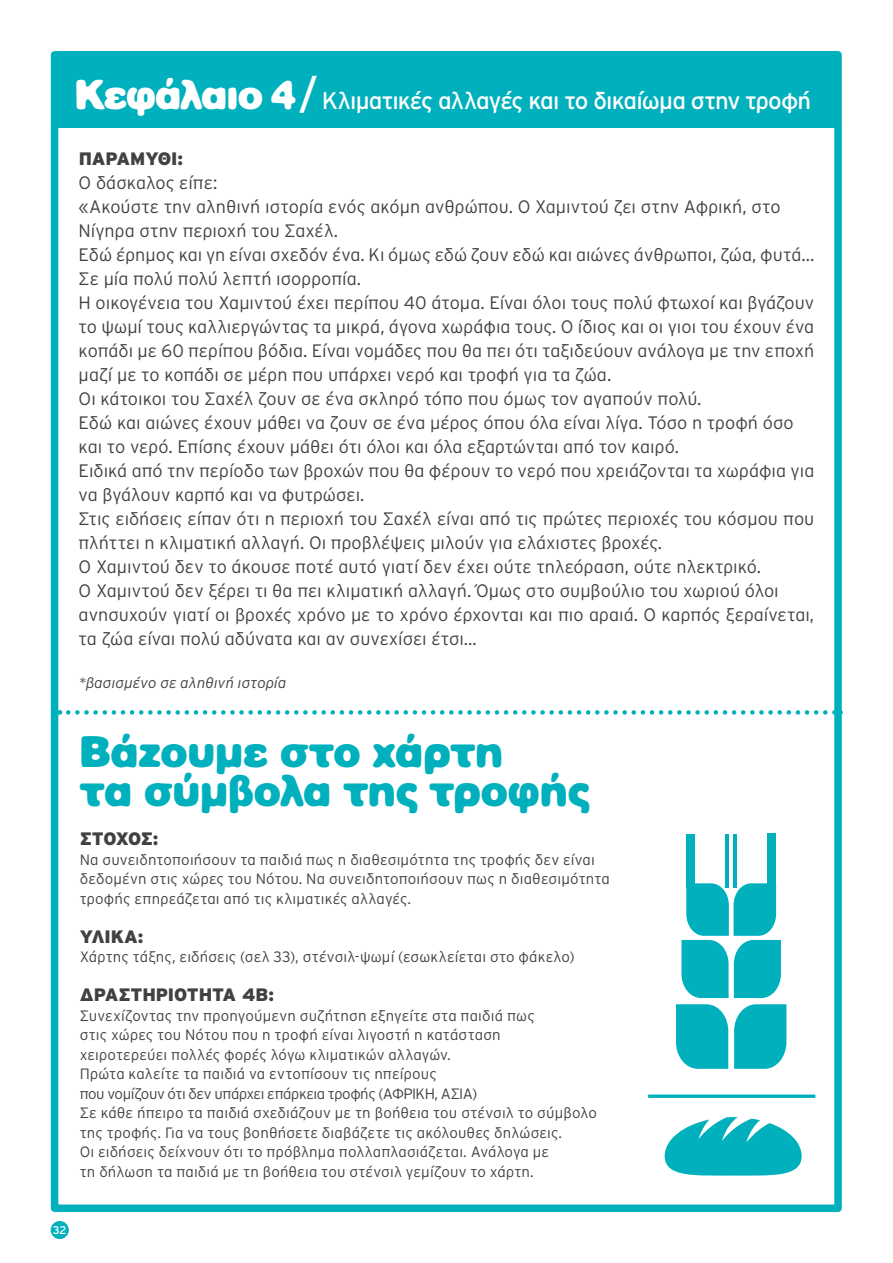
<style>
.page{position:relative;width:893px;height:1263px;background:#fff}
.page>*{position:absolute;margin:0;border:0;box-sizing:border-box;transform-origin:0 0}
.t1{font:45px/39px "CF Fat";letter-spacing:-.005em;color:#00b0bd}
.t2{font:24px "Interstate GR";letter-spacing:-.04em;color:#fff}
.t3{font:300 18px/24px "Interstate GR";color:#414142}
.t4{font:900 18px "Interstate GR";letter-spacing:-.01em;color:#414142}
.t5{font:300 15px/19.5px "Interstate GR";letter-spacing:.005em;color:#414142}
.t6{font:italic 300 15px "Interstate GR";letter-spacing:.005em;color:#414142}
.t7{font:11.25px "Interstate GR";color:#fff}
.s1{font-family:"CF Fat";font-size:42px}
.s2{font-size:42px}
</style>
<div class="page">
<div style="left:51px;top:1221px;width:18px;height:18px;background:#00b0bd;border-radius:50%"></div>
<div style="left:51px;top:51px;width:791px;height:1161px;border:8px solid #00b0bd"></div>
<div style="left:56px;top:57px;width:783px;height:71px;background:#00b0bd"></div>
<svg style="left:68px;top:710px;width:773px;height:5px"></svg>
<svg style="left:648px;top:1094px;width:167px;height:4px"></svg>
<svg style="left:676px;top:1004px;width:52px;height:65px;background:#14b6c2"></svg>
<svg style="left:734px;top:1004px;width:52px;height:65px;background:#14b6c2"></svg>
<svg style="left:681px;top:883px;width:100px;height:115px"></svg>
<div style="left:686px;top:834px;width:9px;height:54px;background:#00b0bd"></div>
<div style="left:767px;top:833px;width:9px;height:54px;background:#00b0bd"></div>
<hr style="left:733px;top:834px;width:4px;height:54px;background:#00b0bd">
<hr style="left:725px;top:834px;width:3px;height:54px;background:#00b0bd">
<svg style="left:665px;top:1117px;width:137px;height:59px"></svg>
<h2 class="t2" style="left:75px;top:87px;width:738px"><span class="s1">Κεφάλαιο 4</span> <span class="s2">/</span> Κλιματικές αλλαγές και το δικαίωμα στην τροφή</h2>
<p class="t4" style="left:79px;top:149px;width:28px">ΠΑΡΑΜΥ</p>
<p class="t4" style="left:158px;top:149px;width:27px">ΘΙ:</p>
<p class="t3" style="left:79px;top:171px;width:737px">Ο δάσκαλος είπε:<br>«Ακούστε την αληθινή ιστορία ενός ακόμη ανθρώπου. Ο Χαμιντού ζει στην Αφρική, στο Νίγηρα στην περιοχή του Σαχέλ.<br>Εδώ έρημος και γη είναι σχεδόν ένα. Κι όμως εδώ ζουν εδώ και αιώνες άνθρωποι, ζώα, φυτά… Σε μία πολύ πολύ λεπτή ισορροπία.<br>Η οικογένεια του Χαμιντού έχει περίπου 40 άτομα. Είναι όλοι τους πολύ φτωχοί και βγάζουν το ψωμί τους καλλιεργώντας τα μικρά, άγονα χωράφια τους. Ο ίδιος και οι γιοι του έχουν ένα κοπάδι με 60 περίπου βόδια. Είναι νομάδες που θα πει ότι ταξιδεύουν ανάλογα με την εποχή μαζί με το κοπάδι σε μέρη που υπάρχει νερό και τροφή για τα ζώα.<br>Οι κάτοικοι του Σαχέλ ζουν σε ένα σκληρό τόπο που όμως τον αγαπούν πολύ.<br>Εδώ και αιώνες έχουν μάθει να ζουν σε ένα μέρος όπου όλα είναι λίγα. Τόσο η τροφή όσο και το νερό. Επίσης έχουν μάθει ότι όλοι και όλα εξαρτώνται από τον καιρό.<br>Ειδικά από την περίοδο των βροχών που θα φέρουν το νερό που χρειάζονται τα χωράφια για να βγάλουν καρπό και να φυτρώσει.<br>Στις ειδήσεις είπαν ότι η περιοχή του Σαχέλ είναι από τις πρώτες περιοχές του κόσμου που πλήττει η κλιματική αλλαγή. Οι προβλέψεις μιλούν για ελάχιστες βροχές.<br>Ο Χαμιντού δεν το άκουσε ποτέ αυτό γιατί δεν έχει ούτε τηλεόραση, ούτε ηλεκτρικό.<br>Ο Χαμιντού δεν ξέρει τι θα πει κλιματική αλλαγή. Όμως στο συμβούλιο του χωριού όλοι ανησυχούν γιατί οι βροχές χρόνο με το χρόνο έρχονται και πιο αραιά. Ο καρπός ξεραίνεται, τα ζώα είναι πολύ αδύνατα και αν συνεχίσει έτσι…</p>
<p class="t6" style="left:79px;top:674px;width:209px">*βασισμένο σε αληθινή ιστορία</p>
<h1 class="t1" style="left:80px;top:731px;width:511px">Bάζουμε στο χάρτη<br>τα σύμβολα της τροφής</h1>
<p class="t4" style="left:80px;top:828px;width:80px">Στόχος:</p>
<p class="t5" style="left:80px;top:849px;width:532px">Να συνειδητοποιήσουν τα παιδιά πως η διαθεσιμότητα της τροφής δεν είναι δεδομένη στις χώρες του Νότου. Να συνειδητοποιήσουν πως η διαθεσιμότητα τροφής επηρεάζεται από τις κλιματικές αλλαγές.</p>
<p class="t4" style="left:80px;top:926px;width:65px">ΥΛΙ ΚΑ:</p>
<p class="t5" style="left:80px;top:947px;width:496px">Χάρτης τάξης, ειδήσεις (σελ 33), στένσιλ-ψωμί (εσωκλείεται στο φάκελο)</p>
<p class="t4" style="left:80px;top:984px;width:196px">Δραστηριότητα 4β:</p>
<p class="t5" style="left:80px;top:1005px;width:519px">Συνεχίζοντας την προηγούμενη συζήτηση εξηγείτε στα παιδιά πως<br>στις χώρες του Νότου που η τροφή είναι λιγοστή η κατάσταση<br>χειροτερεύει πολλές φορές λόγω κλιματικών αλλαγών.<br>Πρώτα καλείτε τα παιδιά να εντοπίσουν τις ηπείρους<br>που νομίζουν ότι δεν υπάρχει επάρκεια τροφής (ΑΦΡΙΚΗ, ΑΣΙΑ)<br>Σε κάθε ήπειρο τα παιδιά σχεδιάζουν με τη βοήθεια του στένσιλ το σύμβολο της τροφής. Για να τους βοηθήσετε διαβάζετε τις ακόλουθες δηλώσεις.<br>Οι ειδήσεις δείχνουν ότι το πρόβλημα πολλαπλασιάζεται. Ανάλογα με<br>τη δήλωση τα παιδιά με τη βοήθεια του στένσιλ γεμίζουν το χάρτη.</p>
<p class="t7" style="left:53px;top:1223px;width:15px">32</p>
</div>
